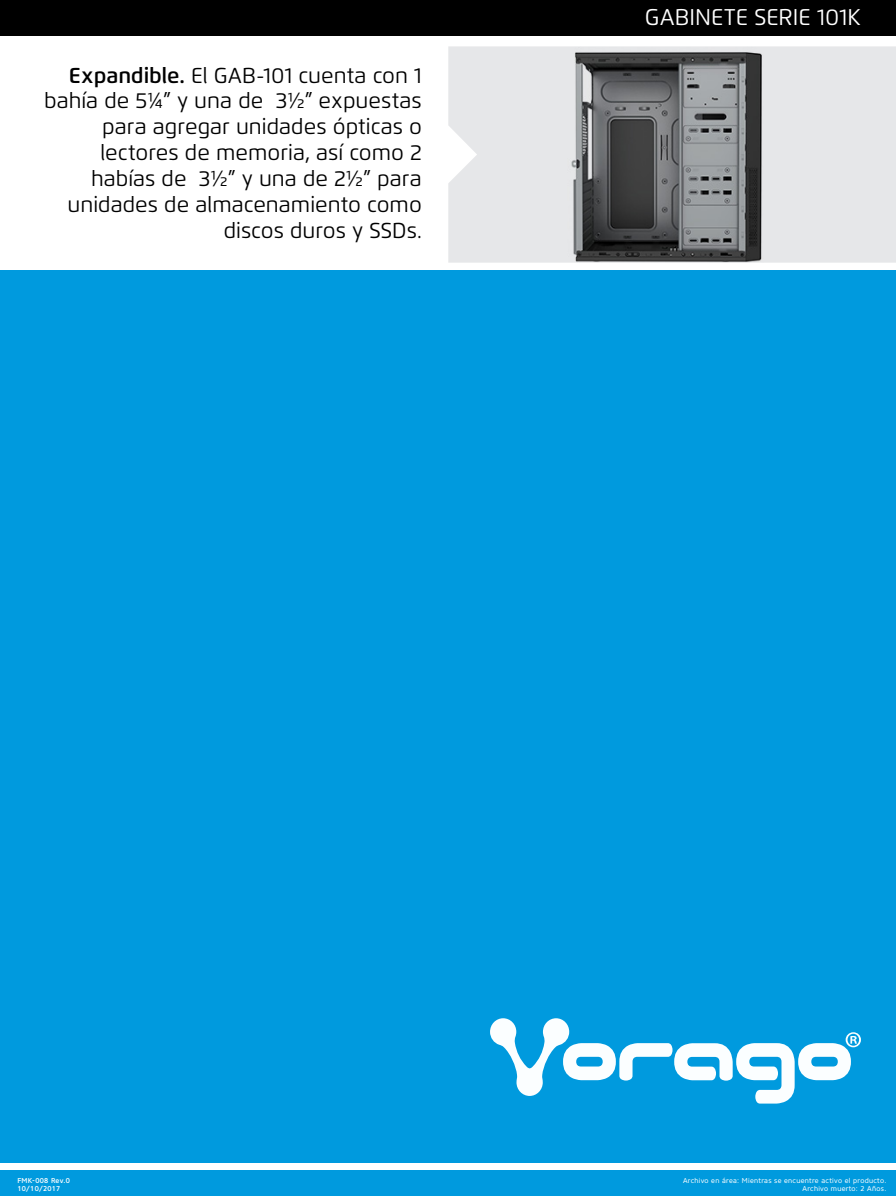
<style>
.page{position:relative;width:896px;height:1196px;background:#fff}
.page>*{position:absolute;margin:0;border:0;box-sizing:border-box;transform-origin:0 0}
.t1{font:22.75px "Flexo";color:#fff}
.t2{font:21.61px/25.9px "Flexo";color:#000;text-align:right}
.t3{font:7px/7.9px "Core Sans N45";letter-spacing:.04em;color:#fff;text-align:right}
.t4{font:500 7px/7.9px "Core Sans N55";letter-spacing:.04em;color:#fff}
.s1{font-weight:600}
</style>
<div class="page">
<div style="left:0;top:270px;width:896px;height:892px;background:#009ade"></div>
<div style="left:0;top:1170px;width:896px;height:25px;background:#009ade"></div>
<div style="left:0;top:0;width:896px;height:35px;background:#000"></div>
<img style="left:448px;top:46px;width:448px;height:216px">
<img style="left:490px;top:1018px;width:371px;height:86px">
<p class="t2" style="left:44px;top:62px;width:379px"><span class="s1">Expandible.</span> El GAB-101 cuenta con 1 bahía de 5¼” y una de 3½” expuestas para agregar unidades ópticas o lectores de memoria, así como 2 habías de 3½” y una de 2½” para unidades de almacenamiento como discos duros y SSDs.</p>
<p class="t1" style="left:645px;top:3px;width:218px">GABINETE SERIE 101K</p>
<p class="t4" style="left:18px;top:1176px;width:54px">FMK-008 Rev.0<br>10/10/2017</p>
<p class="t3" style="left:683px;top:1176px;width:205px">Archivo en área: Mientras se encuentre activo el producto.<br>Archivo muerto: 2 Años.</p>
</div>
